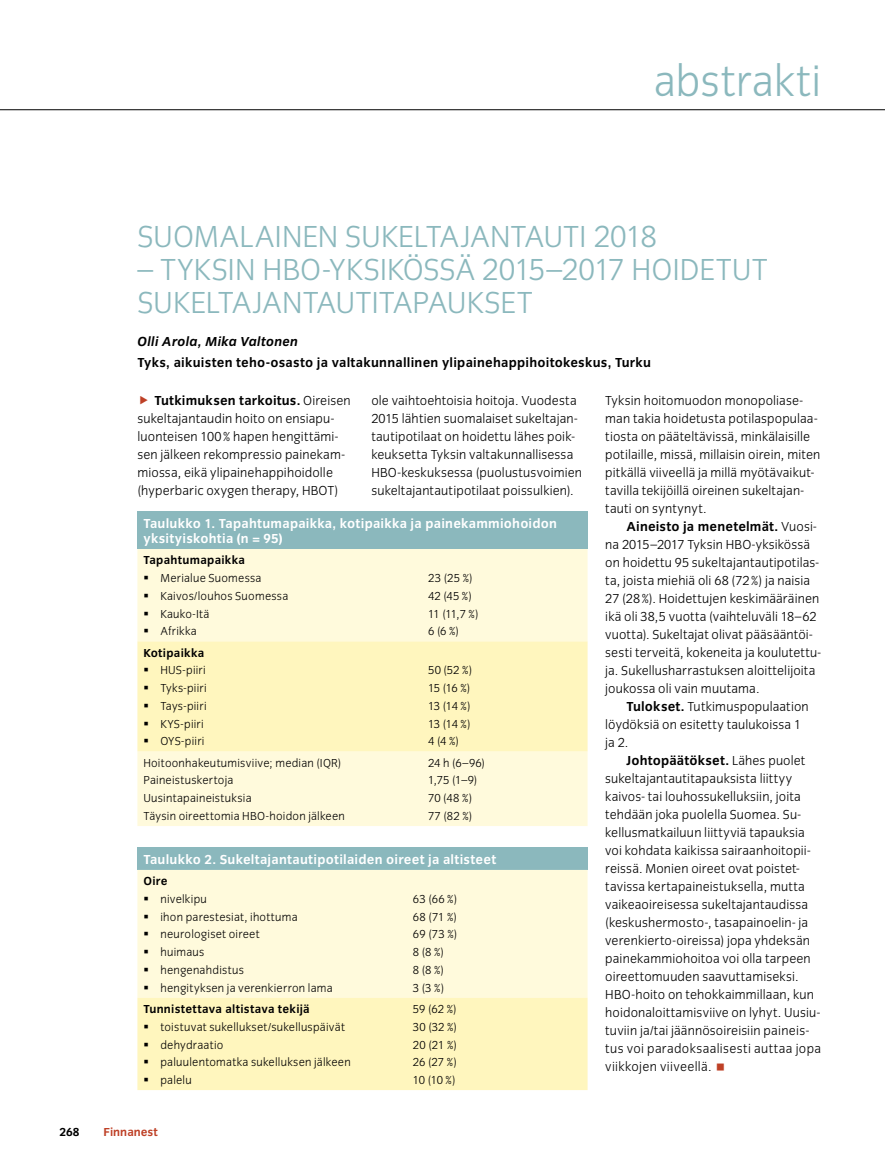
<style>
.page{position:relative;width:885px;height:1174px;background:#fff}
.page>*{position:absolute;margin:0;border:0;box-sizing:border-box;transform-origin:0 0}
.t1{font:300 45px "Congress Sans";letter-spacing:.005em;color:#8bb8bd}
.t2{font:300 31.5px/33px "Congress Sans";color:#8bb8bd}
.t3{font:300 13.5px/18px "Congress Sans";letter-spacing:.01em;color:#000}
.t4{font:700 13.5px/15px "Congress Sans";letter-spacing:.015em;color:#fff}
.t5{font:700 13.5px "Congress Sans";letter-spacing:.015em;color:#000}
.t6{font:italic 700 13.5px "Congress Sans";letter-spacing:.015em;color:#000}
.t7{font:300 12px/17.7px "Congress Sans";letter-spacing:.02em;color:#000}
.t8{font:700 12px "Congress Sans";letter-spacing:.02em;color:#000}
.t9{font:300 12px/17.7px "Congress Sans";letter-spacing:-.04em;color:#000}
.t10{font:700 12px "Congress Sans";color:#be4026}
.s1{font-weight:700}
</style>
<div class="page">
<hr style="left:0;top:109px;width:884px;height:1px;background:#000">
<div style="left:137px;top:511px;width:450px;height:38px;background:#8bb8bd"></div>
<div style="left:137px;top:549px;width:450px;height:277px;background:#fffadc"></div>
<div style="left:137px;top:641px;width:450px;height:110px;background:#fff6be"></div>
<div style="left:137px;top:847px;width:450px;height:23px;background:#8bb8bd"></div>
<div style="left:137px;top:870px;width:450px;height:127px;background:#fffadc"></div>
<div style="left:137px;top:997px;width:450px;height:93px;background:#fff6be"></div>
<svg style="left:144px;top:576px;width:4px;height:3px"></svg>
<svg style="left:144px;top:593px;width:4px;height:4px"></svg>
<svg style="left:144px;top:611px;width:4px;height:4px"></svg>
<svg style="left:144px;top:629px;width:4px;height:4px"></svg>
<svg style="left:144px;top:668px;width:4px;height:4px"></svg>
<svg style="left:144px;top:686px;width:4px;height:3px"></svg>
<svg style="left:144px;top:703px;width:4px;height:4px"></svg>
<svg style="left:144px;top:721px;width:4px;height:4px"></svg>
<svg style="left:144px;top:739px;width:4px;height:4px"></svg>
<svg style="left:144px;top:896px;width:4px;height:4px"></svg>
<svg style="left:144px;top:914px;width:4px;height:4px"></svg>
<svg style="left:144px;top:932px;width:4px;height:4px"></svg>
<svg style="left:144px;top:950px;width:4px;height:3px"></svg>
<svg style="left:144px;top:967px;width:4px;height:4px"></svg>
<svg style="left:144px;top:985px;width:4px;height:4px"></svg>
<svg style="left:144px;top:1024px;width:4px;height:4px"></svg>
<svg style="left:144px;top:1042px;width:4px;height:4px"></svg>
<svg style="left:144px;top:1060px;width:4px;height:3px"></svg>
<svg style="left:144px;top:1077px;width:4px;height:4px"></svg>
<h1 class="t1" style="left:654px;top:56px;width:169px">abstrakti</h1>
<h2 class="t2" style="left:137px;top:220px;width:521px">SUOMALAINEN SUKELTAJANTAUTI 2018</h2>
<h2 class="t2" style="left:137px;top:253px;width:632px">– TYKSIN HBO-YKSIKÖSSÄ 2015–2017 HOIDETUT<br>SUKELTAJANTAUTITAPAUKSET</h2>
<p class="t6" style="left:137px;top:334px;width:162px">Olli Arola, Mika Valtonen</p>
<p class="t5" style="left:137px;top:355px;width:515px">Tyks, aikuisten teho-osasto ja valtakunnallinen ylipainehappihoitokeskus, Turku</p>
<p class="t3" style="left:137px;top:391px;width:215px;text-indent:17px"><span class="s1">Tutkimuksen tarkoitus.</span> Oireisen sukeltajantaudin hoito on ensiapu&shy;luonteisen 100% hapen hengittämi&shy;sen jälkeen rekompressio painekam&shy;miossa, eikä ylipainehappihoidolle (hyperbaric oxygen therapy, HBOT)</p>
<p class="t3" style="left:371px;top:391px;width:212px">ole vaihtoehtoisia hoitoja. Vuodesta 2015 lähtien suomalaiset sukeltajan&shy;tautipotilaat on hoidettu lähes poik&shy;keuksetta Tyksin valtakunnallisessa HBO-keskuksessa (puolustusvoimien sukeltajantautipotilaat poissulkien).</p>
<p class="t3" style="left:605px;top:391px;width:216px">Tyksin hoitomuodon monopoliase&shy;man takia hoidetusta potilaspopulaa&shy;tiosta on pääteltävissä, minkälaisille potilaille, missä, millaisin oirein, miten pitkällä viiveellä ja millä myötävaikut&shy;tavilla tekijöillä oireinen sukeltajan&shy;tauti on syntynyt.</p>
<p class="t3" style="left:605px;top:517px;width:217px;text-indent:21px"><span class="s1">Aineisto ja menetelmät.</span> Vuosi&shy;na 2015–2017 Tyksin HBO-yksikössä on hoidettu 95 sukeltajantautipotilas&shy;ta, joista miehiä oli 68 (72%) ja naisia 27 (28%). Hoidettujen keskimääräinen ikä oli 38,5 vuotta (vaihteluväli 18–62 vuotta). Sukeltajat olivat pääsääntöi&shy;sesti terveitä, kokeneita ja koulutettu&shy;ja. Sukellusharrastuksen aloittelijoita joukossa oli vain muutama.</p>
<p class="t3" style="left:605px;top:697px;width:205px;text-indent:21px"><span class="s1">Tulokset.</span> Tutkimuspopulaation löydöksiä on esitetty taulukoissa 1 ja 2.</p>
<p class="t3" style="left:605px;top:751px;width:217px;text-indent:21px"><span class="s1">Johtopäätökset.</span> Lähes puolet sukeltajantautitapauksista liittyy kaivos- tai louhossukelluksiin, joita tehdään joka puolella Suomea. Su&shy;kellusmatkailuun liittyviä tapauksia voi kohdata kaikissa sairaanhoitopii&shy;reissä. Monien oireet ovat poistet&shy;tavissa kertapaineistuksella, mutta vaikeaoireisessa sukeltajantaudissa (keskushermosto-, tasapainoelin- ja verenkierto-oireissa) jopa yhdeksän painekammiohoitoa voi olla tarpeen oireettomuuden saavuttamiseksi.<br>HBO-hoito on tehokkaimmillaan, kun hoidonaloittamisviive on lyhyt. Uusiu&shy;tuviin ja/tai jäännösoireisiin paineis&shy;tus voi paradoksaalisesti auttaa jopa viikkojen viiveellä.</p>
<p class="t4" style="left:143px;top:516px;width:415px">Taulukko 1. Tapahtumapaikka, kotipaikka ja painekammiohoidon yksityiskohtia (n = 95)</p>
<p class="t8" style="left:143px;top:553px;width:103px">Tapahtumapaikka</p>
<p class="t7" style="left:160px;top:569px;width:129px">Merialue Suomessa<br>Kaivos/louhos Suomessa<br>Kauko-Itä<br>Afrikka</p>
<p class="t7" style="left:428px;top:569px;width:52px">23 (25 %)<br>42 (45 %)<br>11 (11,7 %)<br>6 (6 %)</p>
<p class="t8" style="left:143px;top:646px;width:62px">Kotipaikka</p>
<p class="t7" style="left:160px;top:661px;width:48px">HUS-piiri<br>Tyks-piiri<br>Tays-piiri<br>KYS-piiri<br>OYS-piiri</p>
<p class="t9" style="left:428px;top:661px;width:46px">50 (52 %)<br>15 (16 %)<br>13 (14 %)<br>13 (14 %)<br>4 (4 %)</p>
<p class="t7" style="left:143px;top:754px;width:203px">Hoitoonhakeutumisviive; median (IQR)<br>Paineistuskertoja<br>Uusintapaineistuksia<br>Täysin oireettomia HBO-hoidon jälkeen</p>
<p class="t7" style="left:428px;top:754px;width:58px">24 h (6–96)<br>1,75 (1–9)<br>70 (48 %)<br>77 (82 %)</p>
<p class="t4" style="left:143px;top:852px;width:354px">Taulukko 2. Sukeltajantautipotilaiden oireet ja altisteet</p>
<p class="t8" style="left:143px;top:874px;width:26px">Oire</p>
<p class="t7" style="left:160px;top:890px;width:174px">nivelkipu<br>ihon parestesiat, ihottuma neurologiset oireet<br>huimaus<br>hengenahdistus<br>hengityksen ja verenkierron lama</p>
<p class="t7" style="left:413px;top:890px;width:46px">63 (66 %)<br>68 (71 %)<br>69 (73 %)<br>8 (8 %)<br>8 (8 %)<br>3 (3 %)</p>
<p class="t8" style="left:143px;top:1002px;width:168px">Tunnistettava altistava tekijä</p>
<p class="t7" style="left:160px;top:1018px;width:192px">toistuvat sukellukset/sukelluspäivät dehydraatio<br>paluulentomatka sukelluksen jälkeen palelu</p>
<p class="t7" style="left:413px;top:1000px;width:46px;text-align:justify">59 (62 %)<br>30 (32 %)<br>20 (21 %)<br>26 (27 %)<br>10 (10 %)</p>
<p class="t8" style="left:60px;top:1125px;width:22px">268</p>
<p class="t10" style="left:104px;top:1125px;width:56px">Finnanest</p>
</div>
